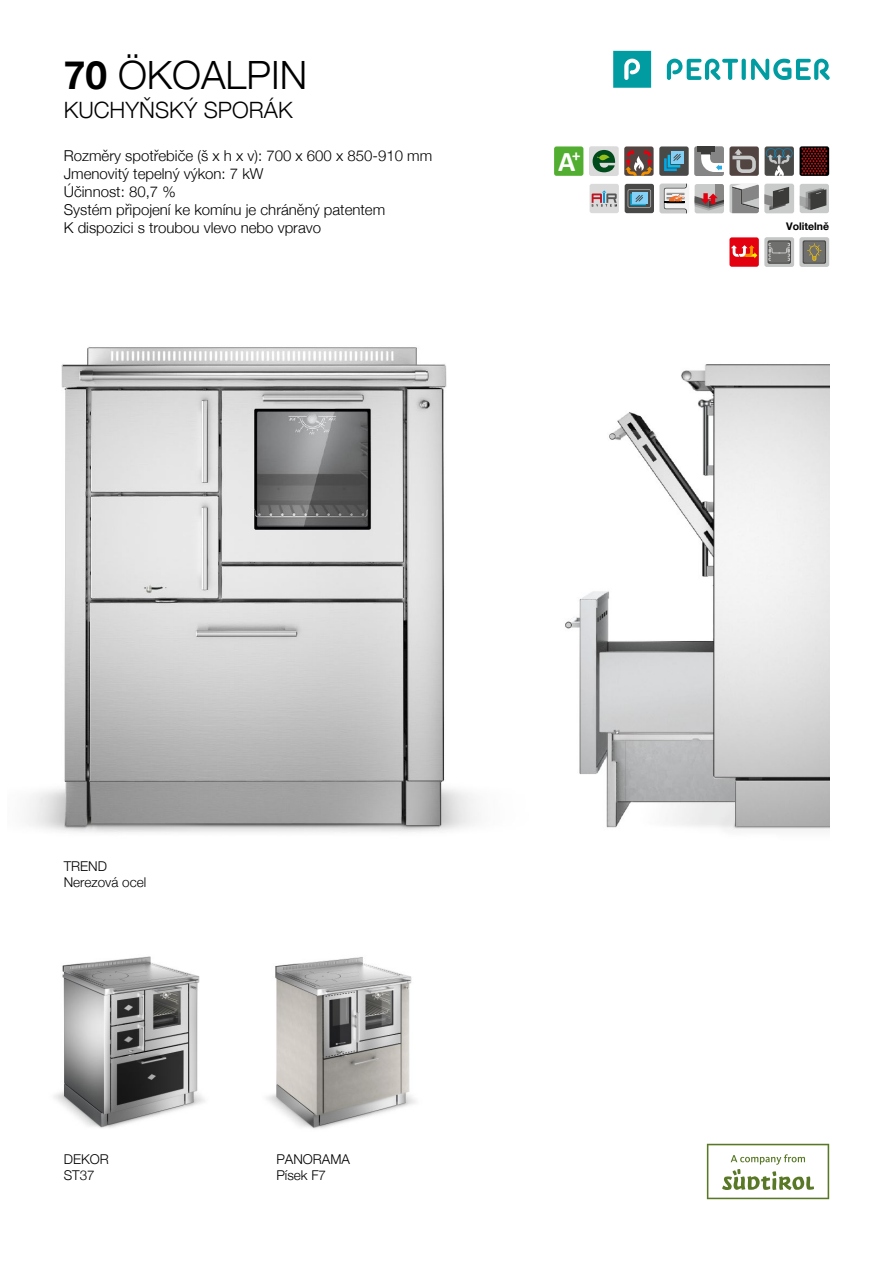
<style>
.page{position:relative;width:893px;height:1263px;background:#fff}
.page>*{position:absolute;margin:0;border:0;box-sizing:border-box;transform-origin:0 0}
.t1{font:300 39px "Helvetica Neue";color:#000}
.t2{font:700 28.65px "Calibri";color:#fff}
.t3{font:300 22.5px "Helvetica Neue";color:#000}
.t4{font:300 15px/18px "Helvetica Neue";color:#000}
.t5{font:300 13.5px/16.2px "Helvetica Neue";color:#000}
.t6{font:700 10.5px "Helvetica Neue";color:#000}
.t7{font:700 10.5px "Helvetica Neue LT Std";color:#000}
.s1{font-weight:700}
</style>
<div class="page">
<div style="left:613px;top:51px;width:38px;height:37px;background:#009ca1"></div>
<svg style="left:624px;top:59px;width:16px;height:21px"></svg>
<svg style="left:667px;top:59px;width:163px;height:21px"></svg>
<img style="left:565px;top:364px;width:264px;height:467px">
<img style="left:27px;top:347px;width:450px;height:486px">
<img style="left:266px;top:957px;width:150px;height:172px">
<img style="left:54px;top:956px;width:151px;height:172px">
<div style="left:554px;top:146px;width:29px;height:30px;background:#51ae30;border-radius:2px"></div>
<div style="left:589px;top:146px;width:30px;height:30px;background:#dadada;border-radius:2px"></div>
<svg style="left:593px;top:150px;width:22px;height:22px"></svg>
<div style="left:624px;top:146px;width:30px;height:30px;background:#524541;border-radius:2px"></div>
<svg style="left:625px;top:149px;width:28px;height:27px"></svg>
<div style="left:659px;top:146px;width:30px;height:30px;background:#494948;border-radius:2px"></div>
<div style="left:671px;top:151px;width:13px;height:13px;background:#82d0f5"></div>
<svg style="left:664px;top:153px;width:17px;height:18px"></svg>
<div style="left:694px;top:146px;width:30px;height:30px;background:#848584;border-radius:2px"></div>
<div style="left:697px;top:146px;width:17px;height:5px;background:#3b3b3a"></div>
<svg style="left:701px;top:151px;width:23px;height:21px"></svg>
<div style="left:729px;top:146px;width:30px;height:30px;background:#524541;border-radius:2px"></div>
<svg style="left:732px;top:149px;width:24px;height:24px"></svg>
<div style="left:765px;top:146px;width:29px;height:30px;background:#494948;border-radius:2px"></div>
<div style="left:766px;top:148px;width:10px;height:10px;border:1px dashed #009ee3;border-radius:50%"></div>
<div style="left:774px;top:148px;width:10px;height:10px;border:1px dashed #009ee3;border-radius:50%"></div>
<div style="left:782px;top:148px;width:10px;height:10px;border:1px dashed #009ee3;border-radius:50%"></div>
<svg style="left:768px;top:154px;width:23px;height:22px"></svg>
<svg style="left:799px;top:146px;width:30px;height:30px"></svg>
<div style="left:590px;top:184px;width:29px;height:29px;background:#dadada;border-radius:2px"></div>
<svg style="left:592px;top:190px;width:25px;height:17px"></svg>
<div style="left:625px;top:184px;width:29px;height:29px;background:#494948;border-radius:2px"></div>
<svg style="left:628px;top:189px;width:23px;height:19px"></svg>
<div style="left:659px;top:184px;width:30px;height:29px;background:#f4f3f3;border-radius:2px"></div>
<svg style="left:659px;top:184px;width:28px;height:29px"></svg>
<div style="left:695px;top:184px;width:29px;height:29px;background:#c9caca;border-radius:2px"></div>
<svg style="left:695px;top:184px;width:29px;height:27px"></svg>
<div style="left:729px;top:184px;width:30px;height:29px;background:#c9caca;border-radius:2px"></div>
<div style="left:764px;top:184px;width:30px;height:29px;background:#c9caca;border-radius:2px"></div>
<svg style="left:732px;top:184px;width:57px;height:29px"></svg>
<div style="left:800px;top:184px;width:29px;height:29px;background:#c9caca;border-radius:2px"></div>
<svg style="left:800px;top:188px;width:26px;height:22px"></svg>
<div style="left:729px;top:237px;width:30px;height:30px;background:#e3000f;border-radius:2px"></div>
<svg style="left:731px;top:245px;width:26px;height:13px"></svg>
<div style="left:764px;top:237px;width:30px;height:30px;background:#c5c6c6;border-radius:2px"></div>
<div style="left:767px;top:240px;width:24px;height:24px;background:#494948;border-radius:2px"></div>
<div style="left:769px;top:241px;width:21px;height:22px;background:#6f6f6e;border-radius:2px"></div>
<svg style="left:768px;top:243px;width:22px;height:18px"></svg>
<div style="left:799px;top:237px;width:30px;height:30px;background:#c5c6c6;border-radius:2px"></div>
<div style="left:803px;top:240px;width:23px;height:24px;background:#50504f;border-radius:2px"></div>
<div style="left:804px;top:241px;width:21px;height:22px;background:#6f6f6e;border-radius:2px"></div>
<svg style="left:807px;top:243px;width:14px;height:18px"></svg>
<div style="left:705px;top:1142px;width:126px;height:59px;background:linear-gradient(to bottom,#dde4d3,#dde4d3)"></div>
<svg style="left:707px;top:1144px;width:122px;height:55px"></svg>
<h1 class="t1" style="left:64px;top:44px;width:245px"><span class="s1">70</span> ÖKOALPIN</h1>
<h3 class="t3" style="left:64px;top:91px;width:230px">KUCHYŇSKÝ SPORÁK</h3>
<p class="t4" style="left:64px;top:145px;width:370px">Rozměry spotřebiče (š x h x v): 700 x 600 x 850-910 mm Jmenovitý tepelný výkon: 7 kW<br>Účinnost: 80,7 %<br>Systém připojení ke komínu je chráněný patentem<br>K dispozici s troubou vlevo nebo vpravo</p>
<h2 class="t2" style="left:558px;top:143px;width:24px">A<sup>+</sup></h2>
<p class="t6" style="left:786px;top:218px;width:45px">Volitelně</p>
<p class="t7" style="left:787px;top:219px;width:44px">Optional</p>
<p class="t5" style="left:64px;top:857px;width:84px">TREND<br>Nerezová ocel</p>
<p class="t5" style="left:64px;top:1150px;width:47px">DEKOR<br>ST37</p>
<p class="t5" style="left:276px;top:1150px;width:75px">PANORAMA<br>Písek F7</p>
</div>
